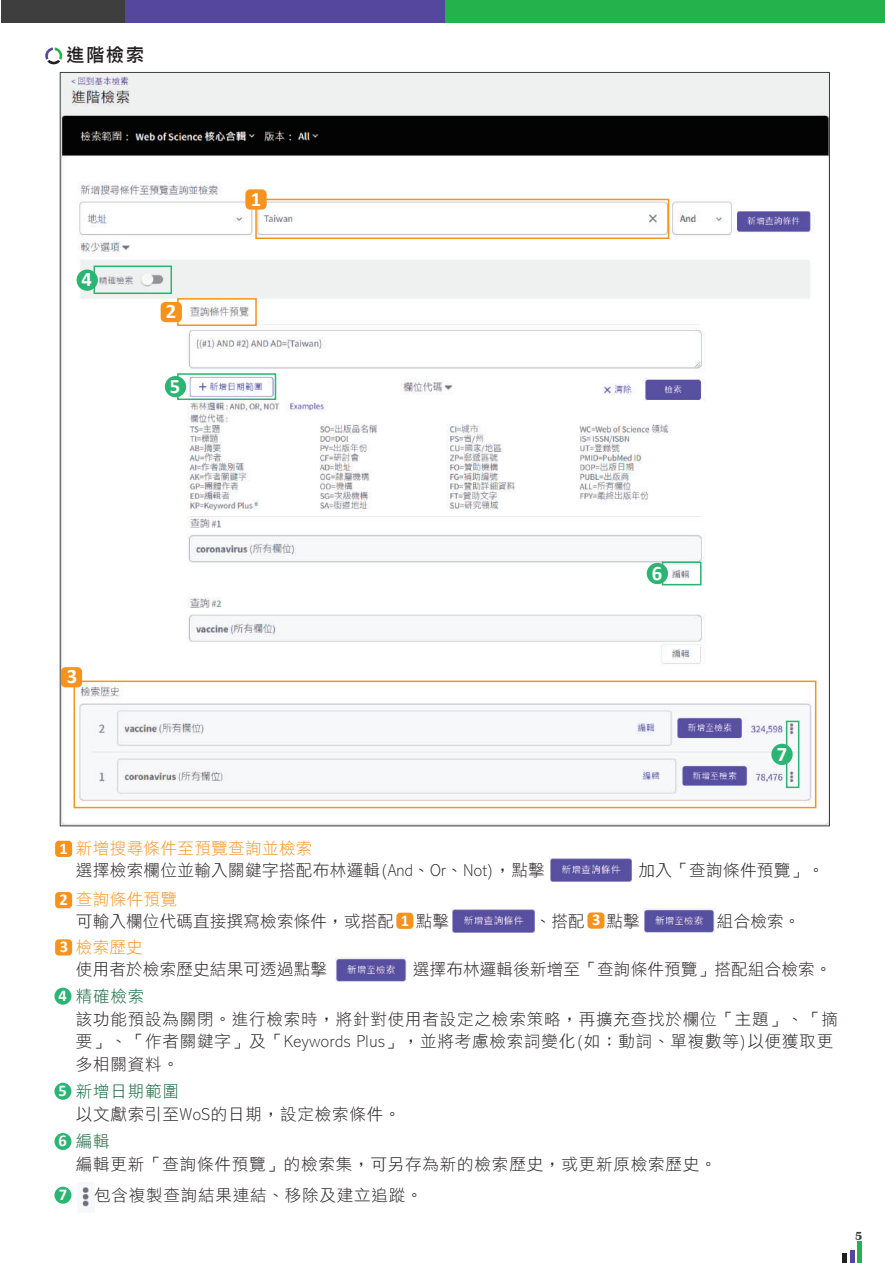
<style>
.page{position:relative;width:885px;height:1263px;background:#fff}
.page>*{position:absolute;margin:0;border:0;box-sizing:border-box;transform-origin:0 0}
.t1{font:700 20.55px "Calibri";color:#fff}
.t2{font:18px "DF Li Hei W5 WINP BF";color:#231f20}
.t3{font:16.5px/22.5px "DF Li Hei Lt HK BF";letter-spacing:.05em;color:#231f20}
.t4{font:16.5px/22.5px "DF Li Hei Lt HK BF";letter-spacing:.015em;color:#231f20}
.t5{font:16.5px "DF Li Hei Lt HK BF";letter-spacing:.025em;color:#231f20}
.t6{font:16.5px "DF Li Hei Lt HK BF";letter-spacing:.025em;color:#f7931d}
.t7{font:16.5px "DF Li Hei Lt HK BF";letter-spacing:.05em;color:#0c6638}
.t8{font:700 16.5px "Calibri";color:#fff}
.t9{font:700 12px "Britannic";color:#3e3e3f}
.s1{color:#f7931d}
.s2{font-family:"Calibri";font-weight:700;color:#fff}
</style>
<div class="page">
<img style="left:549px;top:858px;width:82px;height:24px">
<img style="left:452px;top:909px;width:82px;height:24px">
<img style="left:643px;top:908px;width:71px;height:25px">
<img style="left:336px;top:957px;width:71px;height:25px">
<img style="left:82px;top:1187px;width:7px;height:20px">
<div style="left:55px;top:939px;width:17px;height:16px;background:#f7931d;border-radius:4px"></div>
<div style="left:587px;top:912px;width:17px;height:17px;background:#f7931d;border-radius:4px"></div>
<div style="left:54px;top:988px;width:17px;height:17px;background:#2bb572;border-radius:50%"></div>
<div style="left:54px;top:1083px;width:17px;height:17px;background:#2bb572;border-radius:50%"></div>
<div style="left:54px;top:1133px;width:17px;height:17px;background:#2bb572;border-radius:50%"></div>
<div style="left:54px;top:1187px;width:17px;height:17px;background:#2bb572;border-radius:50%"></div>
<img style="left:62px;top:74px;width:765px;height:750px">
<div style="left:255px;top:199px;width:414px;height:40px;border:2px solid #f7931d"></div>
<div style="left:177px;top:298px;width:80px;height:28px;border:2px solid #f7931d"></div>
<div style="left:74px;top:680px;width:742px;height:128px;border:2px solid #f7931d"></div>
<div style="left:93px;top:265px;width:79px;height:29px;border:2px solid #2bb572"></div>
<div style="left:177px;top:373px;width:99px;height:27px;border:2px solid #2bb572"></div>
<div style="left:661px;top:562px;width:40px;height:23px;border:2px solid #2bb572"></div>
<div style="left:785px;top:721px;width:14px;height:67px;border:2px solid #2bb572"></div>
<div style="left:77px;top:269px;width:21px;height:22px;background:#2bb572;border-radius:50%"></div>
<div style="left:165px;top:376px;width:21px;height:21px;background:#2bb572;border-radius:50%"></div>
<div style="left:646px;top:563px;width:22px;height:21px;background:#2bb572;border-radius:50%"></div>
<div style="left:771px;top:744px;width:21px;height:21px;background:#2bb572;border-radius:50%"></div>
<div style="left:55px;top:841px;width:17px;height:16px;background:#f7931d;border-radius:4px"></div>
<div style="left:396px;top:913px;width:17px;height:16px;background:#f7931d;border-radius:4px"></div>
<div style="left:55px;top:892px;width:17px;height:16px;background:#f7931d;border-radius:4px"></div>
<div style="left:61px;top:667px;width:21px;height:20px;background:#f7931d;border-radius:5px"></div>
<div style="left:245px;top:189px;width:21px;height:21px;background:#f7931d;border-radius:5px"></div>
<div style="left:161px;top:302px;width:21px;height:20px;background:#f7931d;border-radius:5px"></div>
<svg style="left:45px;top:47px;width:17px;height:17px"></svg>
<div style="left:842px;top:1254px;width:5px;height:9px;background:#231f20"></div>
<div style="left:849px;top:1250px;width:5px;height:13px;background:#54479d"></div>
<div style="left:856px;top:1242px;width:5px;height:21px;background:#23b24b"></div>
<div style="left:1px;top:0;width:124px;height:22px;background:#3e3e3f"></div>
<div style="left:125px;top:0;width:320px;height:22px;background:#54479d"></div>
<div style="left:445px;top:0;width:439px;height:22px;background:#23b24b"></div>
<p class="t2" style="left:67px;top:46px;width:79px">進階檢索</p>
<p class="t1" style="left:82px;top:265px;width:12px">4</p>
<p class="t1" style="left:166px;top:297px;width:12px">2</p>
<p class="t1" style="left:170px;top:371px;width:12px">5</p>
<p class="t1" style="left:251px;top:185px;width:12px">1</p>
<p class="t1" style="left:651px;top:558px;width:12px">6</p>
<p class="t1" style="left:67px;top:662px;width:12px">3</p>
<p class="t1" style="left:776px;top:739px;width:12px">7</p>
<p class="t8" style="left:59px;top:837px;width:10px">1</p>
<p class="t8" style="left:59px;top:888px;width:10px">2</p>
<p class="t8" style="left:60px;top:935px;width:10px">3</p>
<p class="t8" style="left:58px;top:984px;width:10px">4</p>
<p class="t8" style="left:58px;top:1079px;width:10px">5</p>
<p class="t8" style="left:58px;top:1129px;width:10px">6</p>
<p class="t8" style="left:59px;top:1183px;width:10px">7</p>
<p class="t6" style="left:76px;top:840px;width:238px">新增搜尋條件至預覽查詢並檢索</p>
<p class="t5" style="left:76px;top:862px;width:470px">選擇檢索欄位並輸入關鍵字搭配布林邏輯(And、Or、Not)，點擊</p>
<p class="t5" style="left:638px;top:862px;width:187px">加入「查詢條件預覽」。</p>
<p class="t4" style="left:76px;top:888px;width:374px"><span class="s1">查詢條件預覽<br></span>可輸入欄位代碼直接撰寫檢索條件，或搭配 <span class="s2">1</span> 點擊</p>
<p class="t3" style="left:534px;top:911px;width:106px">、搭配 <span class="s2">3</span> 點擊</p>
<p class="t3" style="left:716px;top:911px;width:85px">組合檢索。</p>
<p class="t6" style="left:76px;top:938px;width:68px">檢索歷史</p>
<p class="t4" style="left:76px;top:959px;width:252px">使用者於檢索歷史結果可透過點擊</p>
<p class="t4" style="left:413px;top:959px;width:420px">選擇布林邏輯後新增至「查詢條件預覽」搭配組合檢索。</p>
<p class="t7" style="left:76px;top:988px;width:70px">精確檢索</p>
<p class="t3" style="left:76px;top:1009px;width:763px">該功能預設為關閉。進行檢索時，將針對使用者設定之檢索策略，再擴充查找於欄位「主題」、「摘要」、「作者關鍵字」及「Keywords Plus」，並將考慮檢索詞變化(如：動詞、單複數等)以便獲取更多相關資料。</p>
<p class="t7" style="left:76px;top:1083px;width:105px">新增日期範圍</p>
<p class="t3" style="left:76px;top:1103px;width:326px">以文獻索引至WoS的日期，設定檢索條件。</p>
<p class="t7" style="left:76px;top:1133px;width:35px">編輯</p>
<p class="t3" style="left:94px;top:1149px;width:623px;line-height:31px;text-indent:-18px">編輯更新「查詢條件預覽」的檢索集，可另存為新的檢索歷史，或更新原檢索歷史。包含複製查詢結果連結、移除及建立追蹤。</p>
<p class="t9" style="left:855px;top:1229px;width:9px">5</p>
</div>
